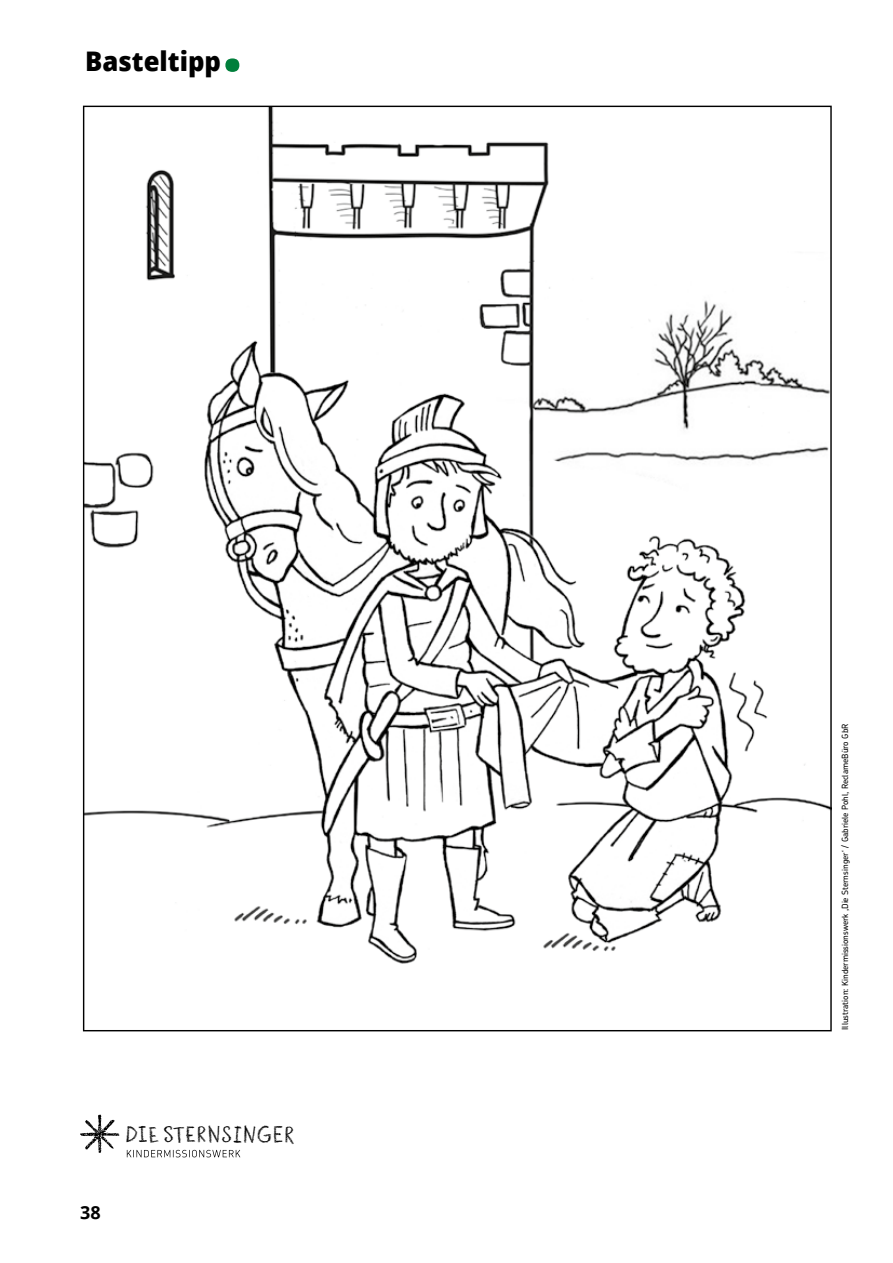
<style>
.page{position:relative;width:893px;height:1263px;background:#fff}
.page>*{position:absolute;margin:0;border:0;box-sizing:border-box;transform-origin:0 0}
.t1{font:800 72px "Open Sans";color:#007f3b;scale:.95 1}
.t2{font:800 27px "Open Sans";color:#000;scale:.95 1}
.t3{font:20.1px "Sternsinger";letter-spacing:.025em;color:#000}
.t4{font:700 18px "Open Sans";color:#000}
.t5{font:500 8.55px "Chevin Pro";color:#000}
</style>
<div class="page">
<svg style="left:127px;top:1150px;width:113px;height:7px"></svg>
<svg style="left:80px;top:1114px;width:39px;height:39px"></svg>
<img style="left:85px;top:108px;width:745px;height:856px">
<h2 class="t2" style="left:85px;top:41px;width:145px">Basteltipp</h2>
<h1 class="t1" style="left:223px;top:-10px;width:22px">.</h1>
<h3 class="t4" style="left:80px;top:1200px;width:22px">38</h3>
<h3 class="t3" style="left:125px;top:1120px;width:171px">DI E STErNSINGeR</h3>
<p class="t5" style="left:839px;top:1030px;width:307px;rotate:-90deg">Illustration: Kindermissionswerk ,Die Sternsinger‘ / Gabriele Pohl, ReclameBüro GbR</p>
</div>
